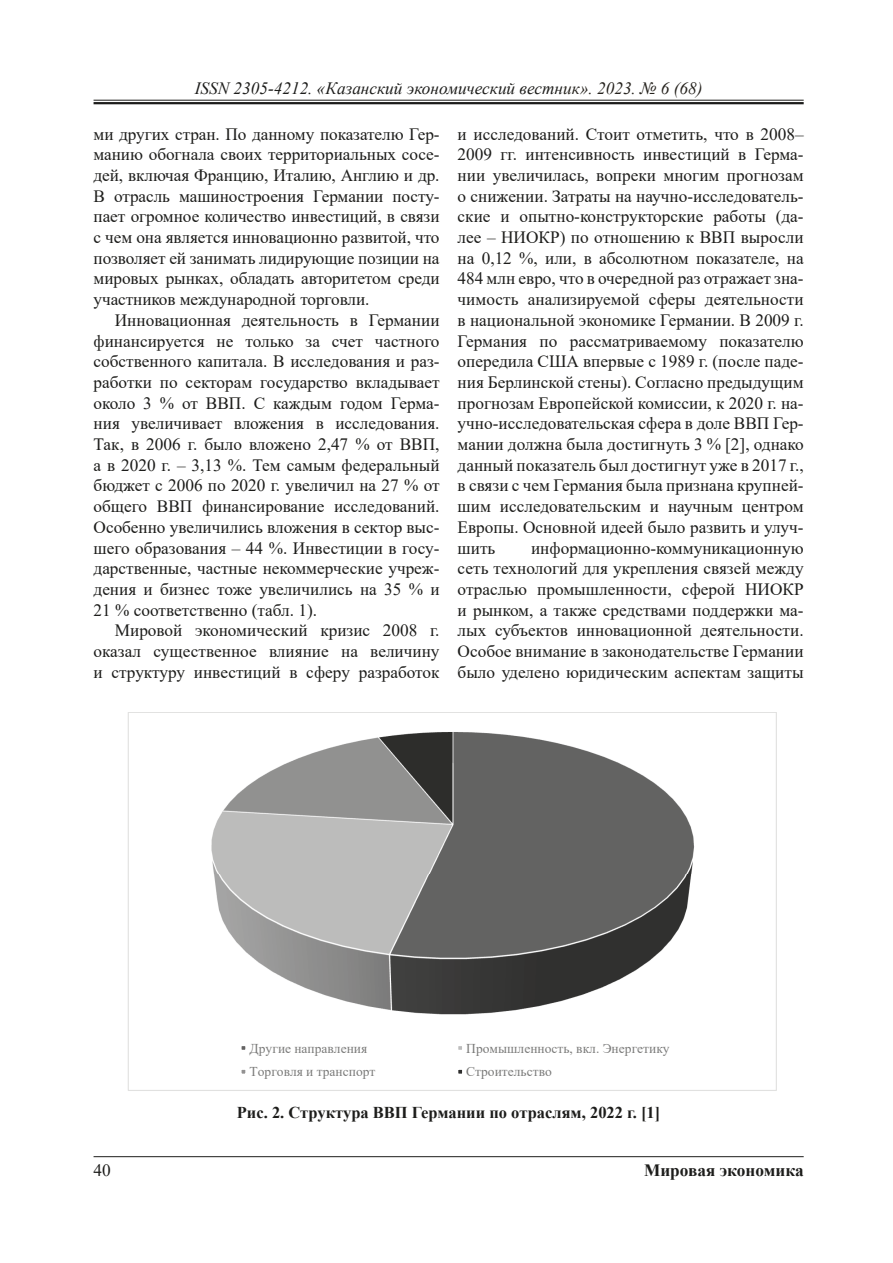
<style>
.page{position:relative;width:893px;height:1263px;background:#fff}
.page>*{position:absolute;margin:0;border:0;box-sizing:border-box;transform-origin:0 0}
.t1{font:17.25px/20.7px "Times New Roman";color:#1d1d1b;text-align:justify}
.t2{font:italic 17.25px "Times New Roman";color:#1d1d1b}
.t3{font:700 17.25px "Times New Roman";color:#1d1d1b}
.t4{font:700 16.5px "Times New Roman";color:#1d1d1b}
.t5{font:13.5px "Times New Roman";color:#7b7b7a}
.s1{color:#26231e}
</style>
<div class="page">
<hr style="left:94px;top:1156px;width:710px;height:1px;background:#1d1d1b">
<hr style="left:94px;top:100px;width:710px;height:1px;background:#1d1d1b">
<hr style="left:94px;top:102px;width:710px;height:2px;background:#1d1d1b">
<img style="left:211px;top:732px;width:483px;height:283px">
<div style="left:240px;top:1044px;width:7px;height:7px;background:#646363"></div>
<div style="left:239px;top:1043px;width:9px;height:10px;border:3px solid #fff"></div>
<div style="left:457px;top:1044px;width:7px;height:7px;background:#bdbdbd"></div>
<div style="left:455px;top:1043px;width:10px;height:10px;border:3px solid #fff"></div>
<div style="left:240px;top:1068px;width:7px;height:7px;background:#939292"></div>
<div style="left:239px;top:1067px;width:9px;height:10px;border:3px solid #fff"></div>
<div style="left:457px;top:1068px;width:7px;height:7px;background:#2e2e2d"></div>
<div style="left:455px;top:1067px;width:10px;height:10px;border:3px solid #fff"></div>
<p class="t2" style="left:195px;top:77px;width:509px">ISSN 2305-4212. «Казанский экономический вестн<span class="s1">ик». 2023. № 6 (68)</span></p>
<p class="t1" style="left:94px;top:123px;width:348px">ми других стран. По данному показателю Гер&shy;манию обогнала своих территориальных сосе&shy;дей, включая Францию, Италию, Англию и др.<br>В отрасль машиностроения Германии посту&shy;пает огромное количество инвестиций, в связи с чем она является инновационно развитой, что позволяет ей занимать лидирующие позиции на мировых рынках, обладать авторитетом среди участников международной торговли.</p>
<p class="t1" style="left:94px;top:309px;width:348px;text-indent:21px">Инновационная деятельность в Германии финансируется не только за счет частного собственного капитала. В исследования и раз&shy;работки по секторам государство вкладывает около 3 % от ВВП. С каждым годом Герма&shy;ния увеличивает вложения в исследования.<br>Так, в 2006 г. было вложено 2,47 % от ВВП, а в 2020 г. – 3,13 %. Тем самым федеральный бюджет с 2006 по 2020 г. увеличил на 27 % от общего ВВП финансирование исследований.<br>Особенно увеличились вложения в сектор выс&shy;шего образования – 44 %. Инвестиции в госу&shy;дарственные, частные некоммерческие учреж&shy;дения и бизнес тоже увеличились на 35 % и 21 % соответственно (табл. 1).</p>
<p class="t1" style="left:94px;top:620px;width:348px;text-indent:21px">Мировой экономический кризис 2008 г. оказал существенное влияние на величину и структуру инвестиций в сферу разработок</p>
<p class="t1" style="left:458px;top:123px;width:348px">и исследований. Стоит отметить, что в 2008– 2009 гг. интенсивность инвестиций в Герма&shy;нии увеличилась, вопреки многим прогнозам о снижении. Затраты на научно-исследователь&shy;ские и опытно-конструкторские работы (да&shy;лее – НИОКР) по отношению к ВВП выросли на 0,12 %, или, в абсолютном показателе, на 484 млн евро, что в очередной раз отражает зна&shy;чимость анализируемой сферы деятельности в национальной экономике Германии. В 2009 г.<br>Германия по рассматриваемому показателю опередила США впервые с 1989 г. (после паде&shy;ния Берлинской стены). Согласно предыдущим прогнозам Европейской комиссии, к 2020 г. на&shy;учно-исследовательская сфера в доле ВВП Гер&shy;мании должна была достигнуть 3 % [2], однако данный показатель был достигнут уже в 2017 г., в связи с чем Германия была признана крупней&shy;шим исследовательским и научным центром Европы. Основной идеей было развить и улуч&shy;шить</p>
<p class="t1" style="left:458px;top:537px;width:348px;text-indent:73px">информационно-коммуникационную сеть технологий для укрепления связей между отраслью промышленности, сферой НИОКР и рынком, а также средствами поддержки ма&shy;лых субъектов инновационной деятельности.<br>Особое внимание в законодательстве Германии было уделено юридическим аспектам защиты</p>
<p class="t5" style="left:250px;top:1038px;width:119px">Другие направления</p>
<p class="t5" style="left:466px;top:1038px;width:205px">Промышленность, вкл. Энергетику</p>
<p class="t5" style="left:250px;top:1062px;width:127px">Торговля и транспорт</p>
<p class="t5" style="left:466px;top:1062px;width:87px">Строительство</p>
<p class="t1" style="left:94px;top:1159px;width:19px">40</p>
<p class="t4" style="left:237px;top:1100px;width:425px">Рис. 2. Структура ВВП Германии по отраслям, 2022 г. [1]</p>
<p class="t3" style="left:644px;top:1157px;width:161px">Мировая экономика</p>
</div>
